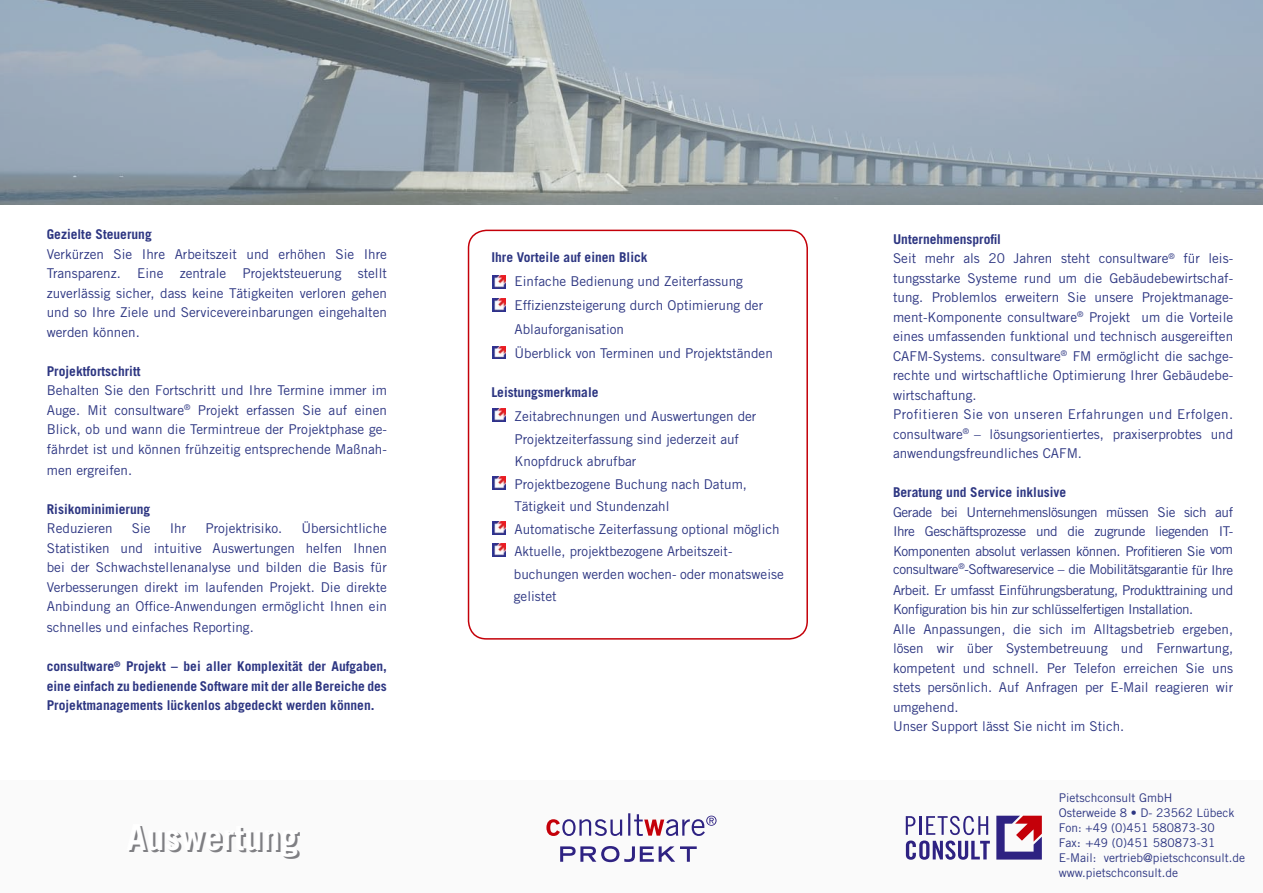
<style>
.page{position:relative;width:1263px;height:893px;background:#fff}
.page>*{position:absolute;margin:0;border:0;box-sizing:border-box;transform-origin:0 0}
.t1{font:700 36px "Trade Gothic LT Std";color:#7f7f83}
.t2{font:13.5px/19.5px "Trade Gothic LT Std";color:#2d3682;text-align:justify}
.t3{font:700 13.5px/19.5px "Trade Gothic LT Std";color:#2d3682;text-align:justify}
.t4{font:13.5px/21px "Trade Gothic LT Std";letter-spacing:-.03em;color:#2d3682}
.t5{font:13.5px "Trade Gothic LT Std";letter-spacing:.03em;color:#2d3682}
.t6{font:12px "Trade Gothic LT Std";color:#2d3682}
</style>
<div class="page">
<div style="left:0;top:780px;width:1263px;height:113px;background:#fafafa"></div>
<img style="left:0;top:0;width:1263px;height:204px">
<svg style="left:996px;top:816px;width:46px;height:44px"></svg>
<svg style="left:906px;top:816px;width:84px;height:44px"></svg>
<svg style="left:546px;top:813px;width:170px;height:23px"></svg>
<svg style="left:560px;top:846px;width:137px;height:16px"></svg>
<svg style="left:467px;top:229px;width:341px;height:410px"></svg>
<svg style="left:493px;top:275px;width:12px;height:13px"></svg>
<svg style="left:493px;top:299px;width:12px;height:13px"></svg>
<svg style="left:493px;top:346px;width:12px;height:13px"></svg>
<svg style="left:493px;top:409px;width:12px;height:12px"></svg>
<svg style="left:493px;top:476px;width:12px;height:13px"></svg>
<svg style="left:493px;top:521px;width:12px;height:13px"></svg>
<svg style="left:493px;top:544px;width:12px;height:13px"></svg>
<p class="t3" style="left:47px;top:225px;width:107px">Gezielte Steuerung</p>
<p class="t2" style="left:47px;top:244px;width:342px">Verkürzen Sie Ihre Arbeitszeit und erhöhen Sie Ihre Transparenz. Eine zentrale Projektsteuerung stellt zuverlässig sicher, dass keine Tätigkeiten verloren gehen und so Ihre Ziele und Servicevereinbarungen eingehalten werden können.</p>
<p class="t3" style="left:47px;top:361px;width:95px">Projektfortschritt</p>
<p class="t2" style="left:47px;top:381px;width:342px">Behalten Sie den Fortschritt und Ihre Termine immer im Auge. Mit consultware<sup>®</sup> Projekt erfassen Sie auf einen Blick, ob und wann die Termintreue der Projektphase ge&shy;fährdet ist und können frühzeitig entsprechende Maßnah-</p>
<p class="t2" style="left:47px;top:460px;width:87px">men ergreifen.</p>
<p class="t3" style="left:47px;top:499px;width:105px">Risikominimierung</p>
<p class="t2" style="left:47px;top:519px;width:68px">Reduzieren</p>
<p class="t2" style="left:132px;top:519px;width:20px">Sie</p>
<p class="t2" style="left:170px;top:519px;width:18px">Ihr</p>
<p class="t2" style="left:205px;top:519px;width:78px">Projektrisiko.</p>
<p class="t2" style="left:47px;top:519px;width:342px;text-indent:255px">Übersichtliche Statistiken und intuitive Auswertungen helfen Ihnen bei der Schwachstellenanalyse und bilden die Basis für Verbesserungen direkt im laufenden Projekt. Die direkte Anbindung an Office-Anwendungen ermöglicht Ihnen ein</p>
<p class="t2" style="left:47px;top:618px;width:209px">schnelles und einfaches Reporting.</p>
<p class="t3" style="left:47px;top:657px;width:342px">consultware<sup>®</sup> Projekt – bei aller Komplexität der Aufgaben, eine einfach zu bedienende Software mit der alle Bereiche des Projektmanagements lückenlos abgedeckt werden können.</p>
<p class="t1" style="left:129px;top:817px;width:174px">Auswertung</p>
<p class="t3" style="left:491px;top:247px;width:158px">Ihre Vorteile auf einen Blick</p>
<p class="t2" style="left:514px;top:271px;width:230px">Einfache Bedienung und Zeiterfassung</p>
<p class="t2" style="left:514px;top:295px;width:250px">Effizienzsteigerung durch Optimierung der</p>
<p class="t2" style="left:514px;top:319px;width:111px">Ablauforganisation</p>
<p class="t2" style="left:514px;top:343px;width:260px">Überblick von Terminen und Projektständen</p>
<p class="t3" style="left:491px;top:382px;width:109px">Leistungsmerkmale</p>
<p class="t2" style="left:514px;top:405px;width:243px;line-height:22.5px">Zeitabrechnungen und Auswertungen der<br>Projektzeiterfassung sind jederzeit auf</p>
<p class="t2" style="left:514px;top:451px;width:123px">Knopfdruck abrufbar</p>
<p class="t2" style="left:514px;top:474px;width:234px">Projektbezogene Buchung nach Datum,</p>
<p class="t2" style="left:514px;top:496px;width:156px">Tätigkeit und Stundenzahl</p>
<p class="t2" style="left:514px;top:519px;width:267px">Automatische Zeiterfassung optional möglich</p>
<p class="t2" style="left:514px;top:541px;width:219px">Aktuelle, projektbezogene Arbeitszeit-</p>
<p class="t2" style="left:514px;top:562px;width:271px;line-height:22.5px">buchungen werden wochen- oder monatsweise gelistet</p>
<p class="t3" style="left:893px;top:229px;width:109px">Unternehmensprofil</p>
<p class="t2" style="left:893px;top:248px;width:342px">Seit mehr als 20 Jahren steht consultware<sup>®</sup> für leis&shy;tungsstarke Systeme rund um die Gebäudebewirtschaf&shy;tung. Problemlos erweitern Sie unsere Projektmanage&shy;ment-Komponente consultware<sup>®</sup> Projekt um die Vorteile eines umfassenden funktional und technisch ausgereiften CAFM-Systems. consultware<sup>®</sup> FM ermöglicht die sachge&shy;rechte und wirtschaftliche Optimierung Ihrer Gebäudebe&shy;wirtschaftung.</p>
<p class="t5" style="left:893px;top:406px;width:342px">Profitieren Sie von unseren Erfahrungen und Erfolgen.</p>
<p class="t2" style="left:893px;top:424px;width:342px">consultware<sup>®</sup> – lösungsorientiertes, praxiserprobtes und anwendungsfreundliches CAFM.</p>
<p class="t3" style="left:893px;top:482px;width:175px">Beratung und Service inklusive</p>
<p class="t2" style="left:893px;top:502px;width:342px">Gerade bei Unternehmenslösungen müssen Sie sich auf Ihre Geschäftsprozesse und die zugrunde liegenden IT-Komponenten absolut verlassen können. Profitieren Sie vom</p>
<p class="t4" style="left:893px;top:558px;width:342px">consultware<sup>®</sup>-Softwareservice – die Mobilitätsgarantie für Ihre<br>Arbeit. Er umfasst Einführungsberatung, Produkttraining und</p>
<p class="t4" style="left:893px;top:599px;width:302px">Konfiguration bis hin zur schlüsselfertigen Installation.</p>
<p class="t2" style="left:893px;top:619px;width:342px">Alle Anpassungen, die sich im Alltagsbetrieb ergeben, lösen wir über Systembetreuung und Fernwartung, kompetent und schnell. Per Telefon erreichen Sie uns stets persönlich. Auf Anfragen per E-Mail reagieren wir umgehend.</p>
<p class="t2" style="left:893px;top:716px;width:233px">Unser Support lässt Sie nicht im Stich.</p>
<p class="t6" style="left:1059px;top:790px;width:115px">Pietschconsult GmbH</p>
<p class="t6" style="left:1059px;top:805px;width:177px">Osterweide 8 • D- 23562 Lübeck</p>
<p class="t6" style="left:1059px;top:820px;width:157px">Fon: +49 (0)451 580873-30</p>
<p class="t6" style="left:1059px;top:835px;width:158px">Fax: +49 (0)451 580873-31</p>
<p class="t6" style="left:1059px;top:850px;width:188px">E-Mail: vertrieb@pietschconsult.de</p>
<p class="t6" style="left:1059px;top:865px;width:121px">www.pietschconsult.de</p>
</div>
